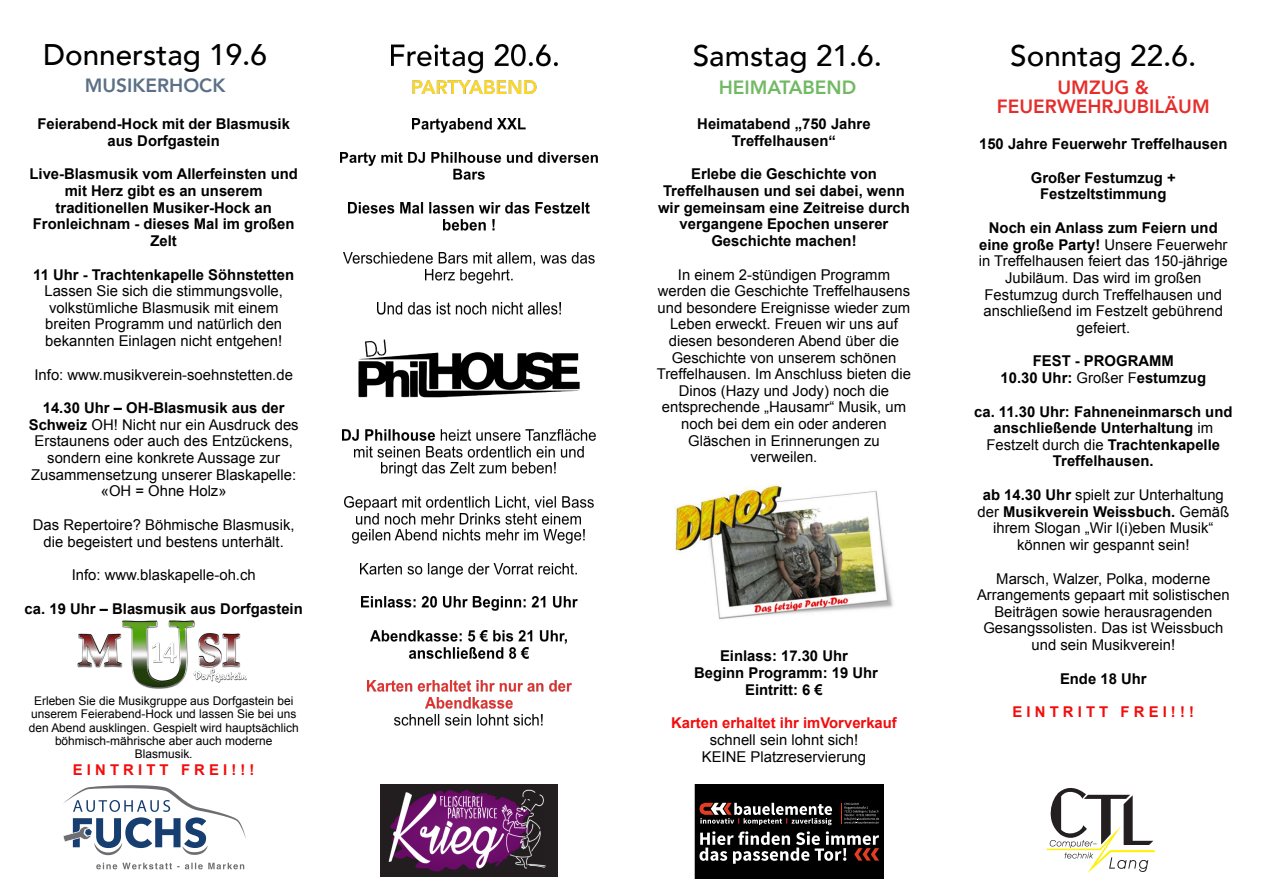
<style>
.page{position:relative;width:1263px;height:893px;background:#fff}
.page>*{position:absolute;margin:0;border:0;box-sizing:border-box;transform-origin:0 0}
.t1{font:500 29.85px "Avenir";color:#000}
.t2{font:800 19.2px/19.2px "Avenir";color:#e52e2c;text-align:center}
.t3{font:800 19.2px "Avenir";color:#5b7087}
.t4{font:800 19.2px "Avenir";color:#71b963}
.t5{font:14.85px/16.6px "Arial";color:#000;text-align:center}
.t6{font:700 14.85px/16.6px "Arial";color:#000;text-align:center}
.t7{font:700 14.85px "Arial";color:#f20d0d}
.t8{font:12px/13.4px "Arial";color:#000;text-align:center}
.s1{font-weight:700}
.s2{font-weight:400}
</style>
<div class="page">
<svg style="left:1046px;top:788px;width:109px;height:85px"></svg>
<svg style="left:63px;top:785px;width:183px;height:70px"></svg>
<svg style="left:96px;top:863px;width:148px;height:6px"></svg>
<div style="left:695px;top:785px;width:188px;height:94px;background:#000"></div>
<div style="left:695px;top:784px;width:188px;height:95px;border:1px solid #000"></div>
<svg style="left:695px;top:789px;width:188px;height:86px"></svg>
<img style="left:381px;top:784px;width:176px;height:93px">
<img style="left:78px;top:621px;width:169px;height:68px">
<img style="left:674px;top:485px;width:219px;height:134px">
<img style="left:392px;top:44px;width:165px;height:50px">
<img style="left:413px;top:119px;width:113px;height:14px">
<img style="left:341px;top:152px;width:256px;height:28px">
<img style="left:349px;top:202px;width:241px;height:12px">
<img style="left:443px;top:219px;width:51px;height:11px">
<img style="left:343px;top:253px;width:251px;height:13px">
<img style="left:425px;top:269px;width:88px;height:14px">
<img style="left:377px;top:303px;width:183px;height:11px">
<img style="left:343px;top:429px;width:252px;height:12px">
<img style="left:354px;top:446px;width:229px;height:11px">
<img style="left:382px;top:463px;width:174px;height:14px">
<img style="left:345px;top:496px;width:248px;height:14px">
<img style="left:357px;top:513px;width:224px;height:11px">
<img style="left:353px;top:530px;width:231px;height:14px">
<img style="left:361px;top:563px;width:216px;height:14px">
<img style="left:361px;top:597px;width:217px;height:14px">
<img style="left:371px;top:630px;width:195px;height:14px">
<img style="left:409px;top:647px;width:119px;height:11px">
<img style="left:368px;top:681px;width:203px;height:11px">
<img style="left:425px;top:697px;width:87px;height:12px">
<img style="left:395px;top:714px;width:147px;height:11px">
<img style="left:358px;top:339px;width:222px;height:59px">
<h1 class="t1" style="left:43px;top:35px;width:225px">Donnerstag 19.6</h1>
<p class="t3" style="left:85px;top:73px;width:142px">MUSIKERHOCK</p>
<p class="t6" style="left:37px;top:117px;width:254px">Feierabend-Hock mit der Blasmusik aus Dorfgastein</p>
<p class="t6" style="left:29px;top:167px;width:270px">Live-Blasmusik vom Allerfeinsten und mit Herz gibt es an unserem traditionellen Musiker-Hock an<br>Fronleichnam - dieses Mal im großen<br>Zelt</p>
<p class="t6" style="left:33px;top:267px;width:262px">11 Uhr - Trachtenkapelle Söhnstetten</p>
<p class="t5" style="left:44px;top:284px;width:240px;text-align:left">Lassen Sie sich die stimmungsvolle, volkstümliche Blasmusik mit einem breiten Programm und natürlich den bekannten Einlagen nicht entgehen!</p>
<p class="t5" style="left:35px;top:367px;width:260px">Info: www.musikverein-soehnstetten.de</p>
<p class="t5" style="left:29px;top:401px;width:271px"><span class="s1">14.30 Uhr – OH-Blasmusik aus der<br>Schweiz</span> OH! Nicht nur ein Ausdruck des<br>Erstaunens oder auch des Entzückens, sondern eine konkrete Aussage zur<br>Zusammensetzung unserer Blaskapelle: «OH = Ohne Holz»</p>
<p class="t5" style="left:33px;top:518px;width:263px">Das Repertoire? Böhmische Blasmusik, die begeistert und bestens unterhält.</p>
<p class="t5" style="left:72px;top:568px;width:186px">Info: www.blaskapelle-oh.ch</p>
<p class="t6" style="left:25px;top:602px;width:280px">ca. 19 Uhr – Blasmusik aus Dorfgastein</p>
<p class="t8" style="left:29px;top:695px;width:271px">Erleben Sie die Musikgruppe aus Dorfgastein bei unserem Feierabend-Hock und lassen Sie bei uns den Abend ausklingen. Gespielt wird hauptsächlich böhmisch-mährische aber auch moderne Blasmusik.</p>
<p class="t7" style="left:73px;top:764px;width:183px">E I N T R I T T F R E I ! ! !</p>
<h1 class="t1" style="left:693px;top:36px;width:191px">Samstag 21.6.</h1>
<p class="t4" style="left:719px;top:75px;width:139px">HEIMATABEND</p>
<p class="t6" style="left:697px;top:117px;width:175px">Heimatabend „750 Jahre<br>Treffelhausen“</p>
<p class="t6" style="left:658px;top:167px;width:253px">Erlebe die Geschichte von<br>Treffelhausen und sei dabei, wenn wir gemeinsam eine Zeitreise durch vergangene Epochen unserer<br>Geschichte machen!</p>
<p class="t5" style="left:657px;top:267px;width:256px">In einem 2-stündigen Programm werden die Geschichte Treffelhausens und besondere Ereignisse wieder zum<br>Leben erweckt. Freuen wir uns auf diesen besonderen Abend über die<br>Geschichte von unserem schönen<br>Treffelhausen. Im Anschluss bieten die<br>Dinos (Hazy und Jody) noch die entsprechende „Hausamr“ Musik, um noch bei dem ein oder anderen<br>Gläschen in Erinnerungen zu verweilen.</p>
<p class="t6" style="left:694px;top:649px;width:186px">Einlass: 17.30 Uhr<br>Beginn Programm: 19 Uhr<br>Eintritt: 6 €</p>
<p class="t7" style="left:671px;top:717px;width:227px">Karten erhaltet ihr imVorverkauf</p>
<p class="t5" style="left:702px;top:733px;width:166px">schnell sein lohnt sich!<br>KEINE Platzreservierung</p>
<h1 class="t1" style="left:1010px;top:36px;width:188px">Sonntag 22.6.</h1>
<p class="t2" style="left:997px;top:78px;width:214px">UMZUG &amp;<br>FEUERWEHRJUBILÄUM</p>
<p class="t6" style="left:979px;top:137px;width:250px">150 Jahre Feuerwehr Treffelhausen</p>
<p class="t6" style="left:1031px;top:171px;width:146px">Großer Festumzug +<br>Festzeltstimmung</p>
<p class="t5" style="left:979px;top:221px;width:251px"><span class="s1">Noch ein Anlass zum Feiern und eine große Party!</span> Unsere Feuerwehr in Treffelhausen feiert das 150-jährige<br>Jubiläum. Das wird im großen<br>Festumzug durch Treffelhausen und anschließend im Festzelt gebührend gefeiert.</p>
<p class="t6" style="left:1000px;top:354px;width:207px">FEST - PROGRAMM<br>10.30 Uhr: <span class="s2">Großer F</span>estumzug</p>
<p class="t6" style="left:974px;top:404px;width:260px">ca. 11.30 Uhr: Fahneneinmarsch und anschließende Unterhaltung <span class="s2">im<br>Festzelt durch die</span> Trachtenkapelle<br>Treffelhausen.</p>
<p class="t5" style="left:977px;top:488px;width:253px"><span class="s1">ab 14.30 Uhr</span> spielt zur Unterhaltung der <span class="s1">Musikverein Weissbuch.</span> Gemäß ihrem Slogan „Wir l(i)eben Musik“ können wir gespannt sein!</p>
<p class="t5" style="left:977px;top:571px;width:254px">Marsch, Walzer, Polka, moderne<br>Arrangements gepaart mit solistischen<br>Beiträgen sowie herausragenden<br>Gesangssolisten. Das ist Weissbuch und sein Musikverein!</p>
<p class="t6" style="left:1060px;top:671px;width:88px">Ende 18 Uhr</p>
<p class="t7" style="left:1012px;top:706px;width:183px">E I N T R I T T F R E I ! ! !</p>
</div>
